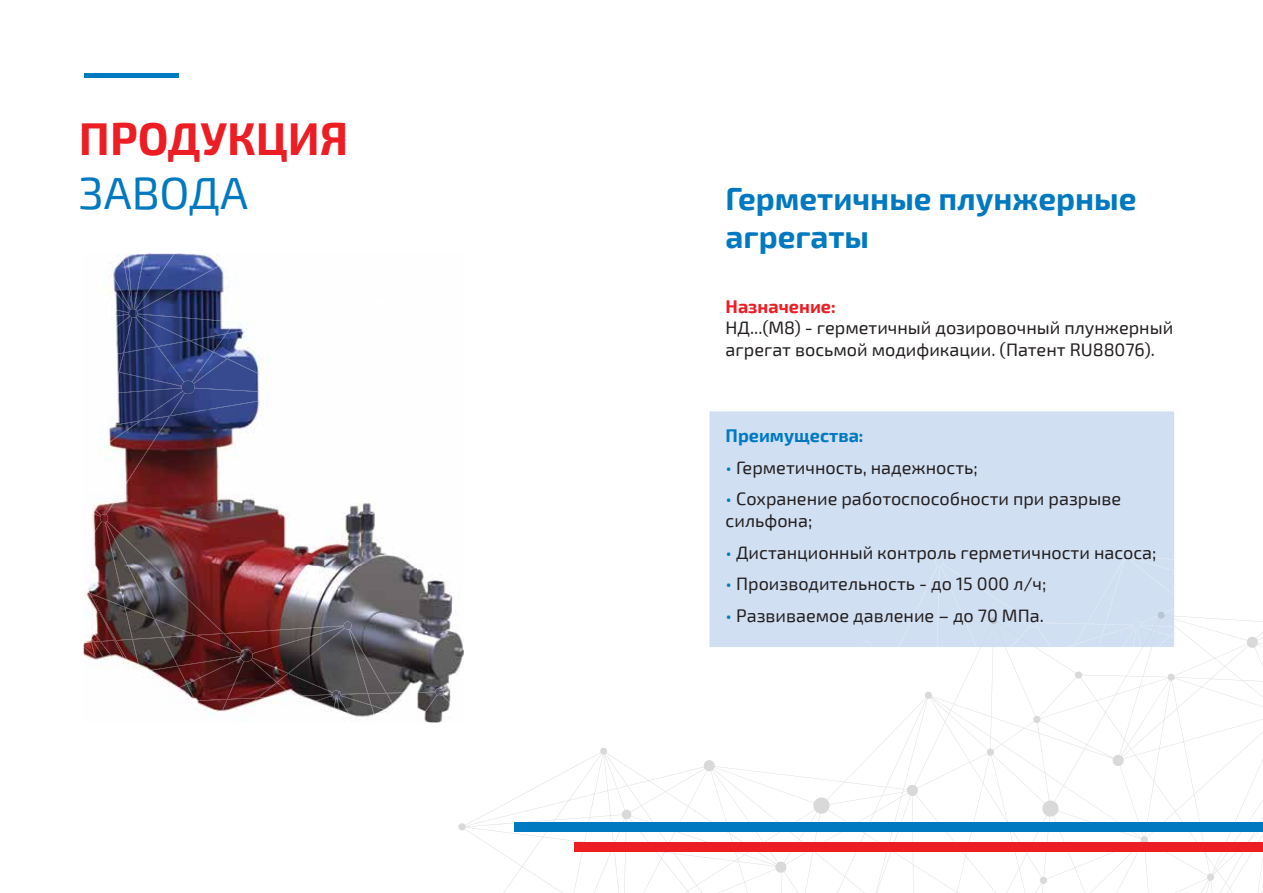
<style>
.page{position:relative;width:1263px;height:893px;background:#fff}
.page>*{position:absolute;margin:0;border:0;box-sizing:border-box;transform-origin:0 0}
.t1{font:700 45px "Exo 2";color:#ed1d24}
.t2{font:45px "Exo 2";color:#0079c1}
.t3{font:700 31.5px/37.8px "Exo 2";color:#0079c1}
.t4{font:18px/21.6px "Exo 2";color:#231f20}
.t5{font:700 18px "Exo 2";color:#0079c1}
.t6{font:700 18px "Exo 2";color:#ed1d24}
.s1{color:#0079c1}
</style>
<div class="page">
<svg style="left:458px;top:616px;width:805px;height:277px"></svg>
<div style="left:709px;top:411px;width:465px;height:236px;background:#d1dff2"></div>
<div style="left:863px;top:552px;width:311px;height:95px;background:#d1dff2"></div>
<img style="left:179px;top:410px;width:237px;height:212px">
<img style="left:416px;top:568px;width:48px;height:108px">
<img style="left:107px;top:253px;width:161px;height:157px">
<img style="left:84px;top:409px;width:95px;height:281px">
<img style="left:178px;top:409px;width:33px;height:6px">
<img style="left:178px;top:589px;width:48px;height:126px">
<img style="left:226px;top:622px;width:191px;height:95px">
<img style="left:416px;top:676px;width:48px;height:46px">
<div style="left:514px;top:823px;width:749px;height:9px;background:#0079c1"></div>
<div style="left:574px;top:843px;width:689px;height:9px;background:#ed1d24"></div>
<div style="left:84px;top:73px;width:94px;height:5px;background:#0079c1"></div>
<h1 class="t1" style="left:79px;top:113px;width:271px">ПРОДУКЦИЯ</h1>
<h1 class="t2" style="left:79px;top:167px;width:171px">ЗАВОДА</h1>
<h2 class="t3" style="left:725px;top:181px;width:412px">Герметичные плунжерные агрегаты</h2>
<p class="t6" style="left:725px;top:296px;width:112px">Назначение:</p>
<p class="t4" style="left:725px;top:318px;width:449px">НД...(М8) - герметичный дозировочный плунжерный агрегат восьмой модификации. (Патент RU88076).</p>
<p class="t5" style="left:725px;top:425px;width:140px">Преимущества:</p>
<p class="t4" style="left:725px;top:457px;width:254px"><span class="s1">•</span> Герметичность, надежность;</p>
<p class="t4" style="left:725px;top:489px;width:397px"><span class="s1">•</span> Сохранение работоспособности при разрыве сильфона;</p>
<p class="t4" style="left:725px;top:542px;width:432px"><span class="s1">•</span> Дистанционный контроль герметичности насоса;</p>
<p class="t4" style="left:725px;top:573px;width:322px"><span class="s1">•</span> Производительность - до 15 000 л/ч;</p>
<p class="t4" style="left:725px;top:605px;width:320px"><span class="s1">•</span> Развиваемое давление – до 70 МПа.</p>
</div>
